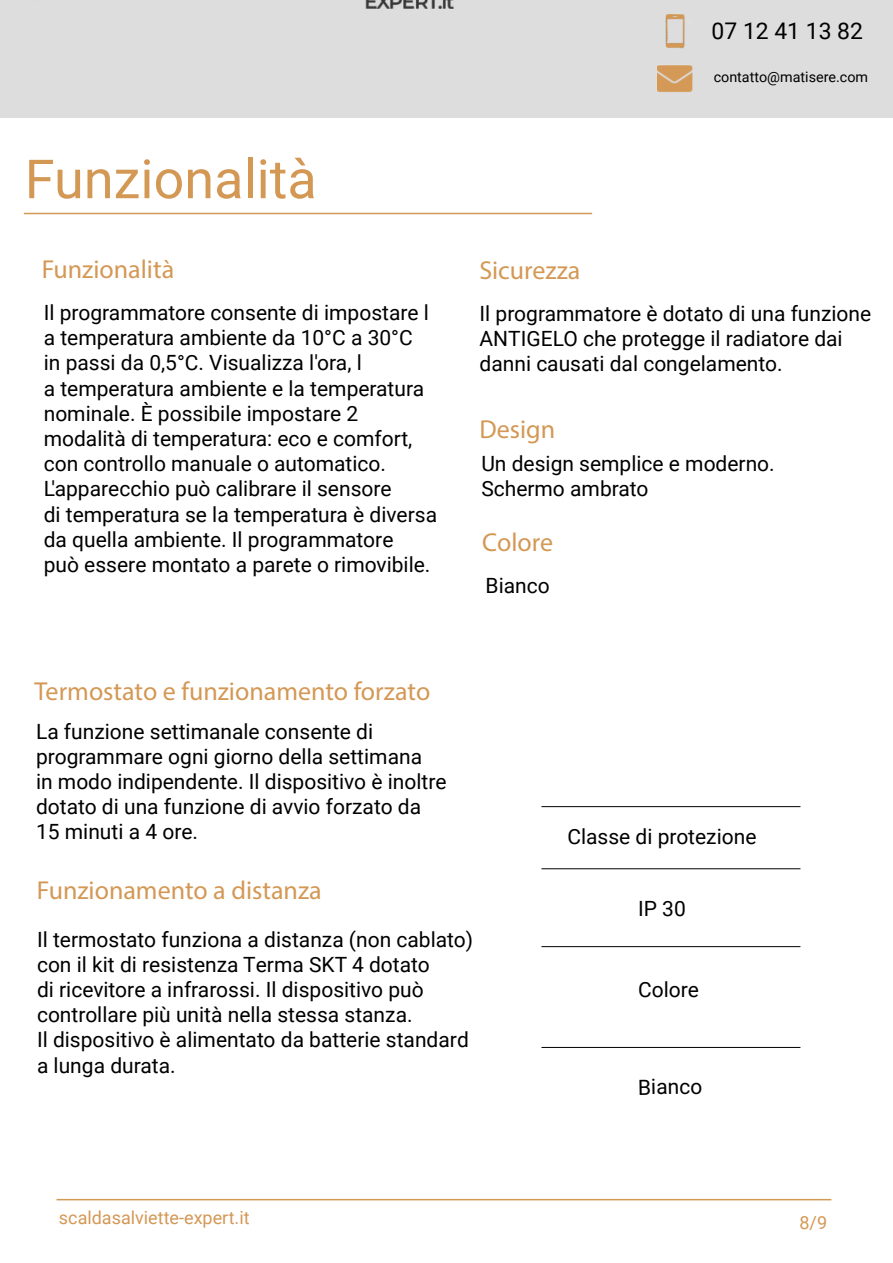
<style>
.page{position:relative;width:893px;height:1263px;background:#fff}
.page>*{position:absolute;margin:0;border:0;box-sizing:border-box;transform-origin:0 0}
.t1{font:54px "Roboto";color:#d49855}
.t2{font:25.95px "Myriad Pro";color:#d49855}
.t3{font:22.95px "Roboto";color:#000}
.t4{font:21px/25.2px "Roboto";color:#000}
.t5{font:18px "Roboto";color:#d49855}
.t6{font:14.4px "Roboto";color:#000}
</style>
<div class="page">
<div style="left:0;top:0;width:893px;height:117px;background:#ddd"></div>
<img style="left:665px;top:14px;width:20px;height:35px">
<img style="left:657px;top:65px;width:36px;height:27px">
<hr style="left:57px;top:1199px;width:774px;height:1px;background:#d49855">
<hr style="left:24px;top:213px;width:568px;height:1px;background:#d49855">
<img style="left:0;top:0;width:467px;height:118px">
<h1 class="t1" style="left:25px;top:154px;width:293px">Funzionalità</h1>
<p class="t2" style="left:42px;top:259px;width:134px">Funzionalità</p>
<p class="t4" style="left:44px;top:301px;width:395px">Il programmatore consente di impostare l a temperatura ambiente da 10°C a 30°C<br>in passi da 0,5°C. Visualizza l'ora, l<br>a temperatura ambiente e la temperatura nominale. È possibile impostare 2 modalità di temperatura: eco e comfort, con controllo manuale o automatico.<br>L'apparecchio può calibrare il sensore<br>di temperatura se la temperatura è diversa da quella ambiente. Il programmatore<br>può essere montato a parete o rimovibile.</p>
<p class="t2" style="left:479px;top:260px;width:103px">Sicurezza</p>
<p class="t3" style="left:712px;top:20px;width:153px">07 12 41 13 82</p>
<p class="t6" style="left:714px;top:70px;width:156px">contatto@matisere.com</p>
<p class="t4" style="left:480px;top:302px;width:393px">Il programmatore è dotato di una funzione<br>ANTIGELO che protegge il radiatore dai danni causati dal congelamento.</p>
<p class="t2" style="left:479px;top:419px;width:77px">Design</p>
<p class="t4" style="left:481px;top:452px;width:295px">Un design semplice e moderno.<br>Schermo ambrato</p>
<p class="t2" style="left:482px;top:532px;width:72px">Colore</p>
<p class="t4" style="left:486px;top:574px;width:66px">Bianco</p>
<p class="t2" style="left:35px;top:682px;width:397px">Termostato e funzionamento forzato</p>
<p class="t4" style="left:36px;top:720px;width:412px">La funzione settimanale consente di programmare ogni giorno della settimana<br>in modo indipendente. Il dispositivo è inoltre dotato di una funzione di avvio forzato da 15 minuti a 4 ore.</p>
<p class="t2" style="left:37px;top:880px;width:286px">Funzionamento a distanza</p>
<p class="t4" style="left:37px;top:928px;width:438px">Il termostato funziona a distanza (non cablato) con il kit di resistenza Terma SKT 4 dotato<br>di ricevitore a infrarossi. Il dispositivo può controllare più unità nella stessa stanza.<br>Il dispositivo è alimentato da batterie standard a lunga durata.</p>
<p class="t4" style="left:567px;top:825px;width:191px">Classe di protezione</p>
<p class="t4" style="left:638px;top:897px;width:49px">IP 30</p>
<p class="t4" style="left:638px;top:978px;width:62px">Colore</p>
<p class="t4" style="left:638px;top:1076px;width:66px;rotate:-1deg">Bianco</p>
<p class="t5" style="left:59px;top:1210px;width:192px">scaldasalviette-expert.it</p>
<p class="t5" style="left:799px;top:1214px;width:29px">8/9</p>
</div>
